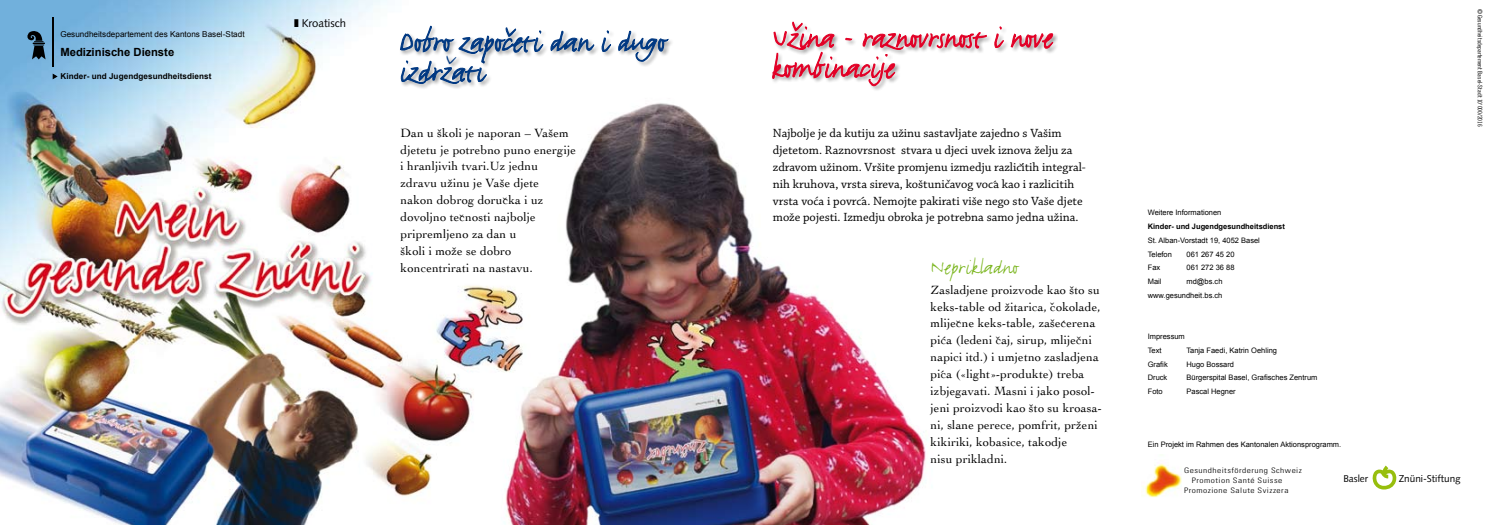
<style>
.page{position:relative;width:1489px;height:525px;background:#fff}
.page>*{position:absolute;margin:0;border:0;box-sizing:border-box;transform-origin:0 0}
.t1{font:32.88px "FF Justlefthand";color:#003882}
.t2{font:22.5px "FF Justlefthand";letter-spacing:.01em;color:#7ab51d}
.t3{font:13.75px "Times";color:#000}
.t4{font:12.5px/16.9px "Cochin";letter-spacing:.01em;color:#000}
.t5{font:12.5px/16.9px "Chaparral Pro";color:#000}
.t6{font:12.5px "Times";color:#000}
.t7{font:700 11.25px "Arial";color:#000}
.t8{font:11.25px "Syntax";color:#000}
.t9{font:10px "Syntax";color:#000}
.t10{font:8.12px "Arial";letter-spacing:.005em;color:#000}
.t11{font:700 8.12px "Arial";letter-spacing:.01em;color:#000}
.t12{font:7.5px/13.8px "Arial";color:#000}
.t13{font:300 condensed 7.5px "Univers";letter-spacing:.05em;color:#000;scale:1.25 1}
.t14{font:700 7.5px "Arial";color:#000}
.t15{font:6.25px "Trade Gothic Cond Eighteen";color:#000}
</style>
<div class="page">
<img style="left:0;top:0;width:401px;height:524px">
<svg style="left:27px;top:31px;width:19px;height:28px"></svg>
<hr style="left:53px;top:17px;width:1px;height:49px;background:#000">
<svg style="left:53px;top:74px;width:5px;height:5px"></svg>
<div style="left:399px;top:25px;width:274px;height:43px;background:#000;opacity:.5"></div>
<svg style="left:400px;top:12px;width:268px;height:73px"></svg>
<img style="left:402px;top:71px;width:524px;height:453px">
<div style="left:771px;top:51px;width:129px;height:41px;background:#fff"></div>
<svg style="left:772px;top:21px;width:282px;height:65px"></svg>
<svg style="left:1372px;top:465px;width:24px;height:24px"></svg>
<img style="left:1142px;top:463px;width:39px;height:35px">
<p class="t10" style="left:60px;top:29px;width:186px">Gesundheitsdepartement des Kantons Basel-Stadt</p>
<p class="t11" style="left:61px;top:71px;width:152px">Kinder- und Jugendgesundheitsdienst</p>
<p class="t7" style="left:60px;top:45px;width:115px">Medizinische Dienste</p>
<p class="t8" style="left:294px;top:16px;width:54px">❚ Kroatisch</p>
<h1 class="t1" style="left:446px;top:52px;width:13px">ˇ</h1>
<p class="t4" style="left:400px;top:124px;width:177px">Dan u školi je naporan – Vašem djetetu je potrebno puno energije i hranljivih tvari.Uz jednu zdravu užinu je Vaše djete<br>nakon dobrog dorucka i uz dovoljno tecnosti najbolje pripremljeno za dan u<br>školi i može se dobro koncentrirati na nastavu.</p>
<p class="t6" style="left:503px;top:190px;width:6px">ˇ</p>
<p class="t6" style="left:459px;top:206px;width:6px">ˇ</p>
<p class="t5" style="left:772px;top:125px;width:314px">Najbolje je da kutiju za užinu sastavljate zajedno s Vašim djetetom. Raznovrsnost stvara u djeci uvek iznova želju za zdravom užinom. Vršite promjenu izmedju razlicitih integral&shy;nih kruhova, vrsta sireva, koštunicavog voca kao i razlicitih vrsta voca i povrca. Nemojte pakirati više nego sto Vaše djete može pojesti. Izmedju obroka je potrebna samo jedna užina.</p>
<p class="t6" style="left:1019px;top:156px;width:6px">ˇ</p>
<p class="t6" style="left:946px;top:172px;width:6px">ˇ</p>
<p class="t6" style="left:992px;top:173px;width:6px">́</p>
<p class="t3" style="left:860px;top:188px;width:6px">́</p>
<p class="t6" style="left:814px;top:189px;width:6px">́</p>
<h2 class="t2" style="left:930px;top:253px;width:89px">Neprikladno</h2>
<p class="t4" style="left:930px;top:281px;width:173px">Zasladjene proizvode kao što su keks-table od žitarica, cokolade, mlijecne keks-table, zašecerena pica (ledeni caj, sirup, mlijecni napici itd.) i umjetno zasladjena pica («light»-produkte) treba izbjegavati. Masni i jako posol&shy;jeni proizvodi kao što su kroasa&shy;ni, slane perece, pomfrit, prženi kikiriki, kobasice, takodje<br>nisu prikladni.</p>
<p class="t6" style="left:1050px;top:295px;width:6px">ˇ</p>
<p class="t6" style="left:1061px;top:312px;width:6px">́</p>
<p class="t6" style="left:956px;top:312px;width:6px">ˇ</p>
<p class="t6" style="left:941px;top:329px;width:6px">́</p>
<p class="t6" style="left:996px;top:329px;width:6px">ˇ</p>
<p class="t6" style="left:1077px;top:329px;width:6px">ˇ</p>
<p class="t6" style="left:940px;top:363px;width:6px">́</p>
<p class="t15" style="left:1483px;top:9px;width:120px;rotate:90deg">© Gesundheitsdepartement Basel-Stadt 10'000/2016</p>
<p class="t12" style="left:1147px;top:206px;width:75px">Weitere Informationen</p>
<p class="t14" style="left:1147px;top:221px;width:139px">Kinder- und Jugendgesundheitsdienst</p>
<p class="t12" style="left:1147px;top:233px;width:114px">St. Alban-Vorstadt 19, 4052 Basel<br>Telefon</p>
<p class="t12" style="left:1186px;top:247px;width:49px">061 267 45 20</p>
<p class="t12" style="left:1147px;top:261px;width:14px">Fax</p>
<p class="t12" style="left:1186px;top:261px;width:49px">061 272 36 88</p>
<p class="t12" style="left:1147px;top:274px;width:15px">Mail</p>
<p class="t12" style="left:1147px;top:274px;width:76px;text-align:right">md@bs.ch www.gesundheit.bs.ch</p>
<p class="t12" style="left:1147px;top:329px;width:39px">Impressum<br>Text</p>
<p class="t12" style="left:1186px;top:343px;width:92px">Tanja Faedi, Katrin Oehling</p>
<p class="t12" style="left:1147px;top:357px;width:22px">Grafik</p>
<p class="t12" style="left:1186px;top:357px;width:49px">Hugo Bossard</p>
<p class="t12" style="left:1147px;top:371px;width:21px">Druck</p>
<p class="t12" style="left:1186px;top:371px;width:132px">Bürgerspital Basel, Grafisches Zentrum</p>
<p class="t12" style="left:1147px;top:384px;width:17px">Foto</p>
<p class="t12" style="left:1186px;top:384px;width:51px">Pascal Hegner</p>
<p class="t12" style="left:1147px;top:437px;width:195px">Ein Projekt im Rahmen des Kantonalen Aktionsprogramm.</p>
<p class="t13" style="left:1183px;top:466px;width:96px">Gesundheitsförderung Schweiz</p>
<p class="t13" style="left:1191px;top:476px;width:74px">Promotion Santé Suisse</p>
<p class="t13" style="left:1183px;top:485px;width:85px">Promozione Salute Svizzera</p>
<p class="t9" style="left:1343px;top:472px;width:26px">Basler</p>
<p class="t9" style="left:1398px;top:472px;width:63px">Znüni-Stiftung</p>
</div>
